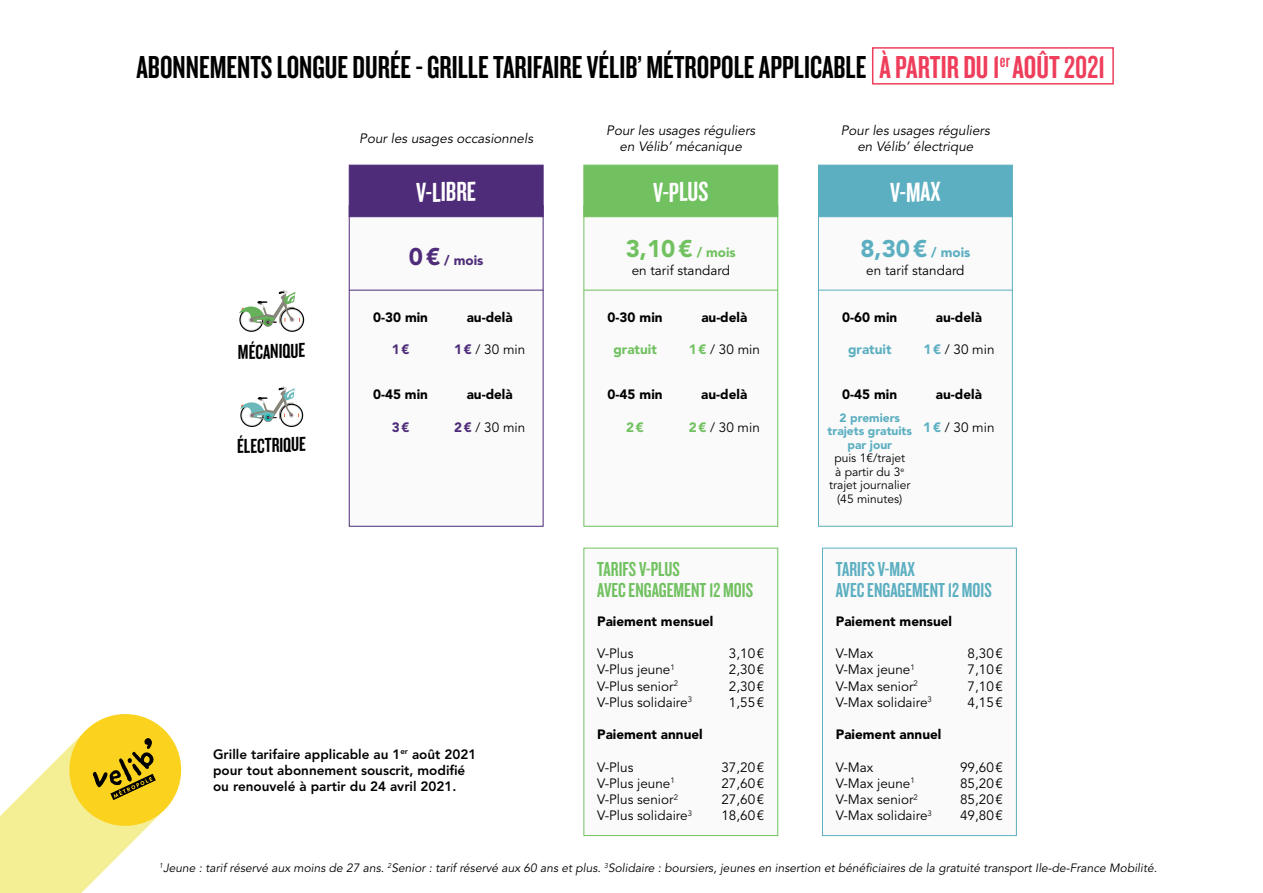
<style>
.page{position:relative;width:1263px;height:893px;background:#fff}
.page>*{position:absolute;margin:0;border:0;box-sizing:border-box;transform-origin:0 0}
.t1{font:33px "Knockout HTF48 Featherweight";color:#000}
.t2{font:28.5px "Knockout HTF48 Featherweight";color:#fff}
.t3{font:900 24px "Avenir LT Std";color:#71c160}
.t4{font:900 24px "Avenir LT Std";color:#5cafc1}
.t5{font:21px/20.4px "Knockout HTF48 Featherweight";color:#71c160}
.t6{font:21px/20.4px "Knockout HTF48 Featherweight";color:#5cafc1}
.t7{font:21px "Knockout HTF48 Featherweight";color:#000}
.t8{font:13.5px/16.2px "Avenir LT Std";color:#000}
.t9{font:900 13.5px "Avenir LT Std";color:#000}
.t10{font:italic 13.5px/16.2px "Avenir LT Std";color:#000;text-align:center}
.t11{font:800 13.5px/16.2px "Avenir LT Std";color:#000}
.t12{font:900 13.5px "Avenir LT Std";color:#4e2c79}
.t13{font:900 13.5px "Avenir LT Std";color:#71c160}
.t14{font:900 13.5px "Avenir LT Std";color:#5cafc1}
.t15{font:italic 12px "Avenir LT Std";color:#000}
.t16{font:12px/13.5px "Avenir LT Std";color:#000;text-align:center}
.t17{font:900 12px/13.5px "Avenir LT Std";color:#5cafc1;text-align:center}
.s1{color:#ef3e5b}
.s2{font-size:24px}
.s3{font-size:13.5px}
.s4{font-weight:900;color:#4e2c79}
.s5{font-weight:900;color:#71c160}
.s6{font-weight:900;color:#5cafc1}
</style>
<div class="page">
<div style="left:349px;top:205px;width:194px;height:322px;background:#fafafa;border:1px solid #4e2c79"></div>
<div style="left:584px;top:548px;width:194px;height:288px;background:#fafafa;border:1px solid #71c160"></div>
<div style="left:822px;top:548px;width:195px;height:288px;background:#fafafa;border:1px solid #5cafc1"></div>
<div style="left:349px;top:165px;width:194px;height:52px;background:#4e2c79;border:1px solid #4e2c79"></div>
<div style="left:584px;top:205px;width:194px;height:322px;background:#fafafa;border:1px solid #71c160"></div>
<div style="left:818px;top:205px;width:195px;height:322px;background:#fafafa;border:1px solid #5cafc1"></div>
<svg style="left:239px;top:290px;width:65px;height:42px"></svg>
<svg style="left:240px;top:386px;width:63px;height:41px"></svg>
<div style="left:584px;top:165px;width:194px;height:52px;background:#71c160"></div>
<div style="left:818px;top:165px;width:195px;height:52px;background:#5cafc1"></div>
<hr style="left:349px;top:290px;width:194px;height:1px;background:#4e2c79">
<hr style="left:584px;top:290px;width:194px;height:1px;background:#71c160">
<hr style="left:818px;top:290px;width:195px;height:1px;background:#5cafc1">
<svg style="left:0;top:714px;width:182px;height:179px"></svg>
<div style="left:872px;top:47px;width:242px;height:38px;border:2px solid #ef3e5b"></div>
<h1 class="t1" style="left:137px;top:50px;width:970px">ABONNEMENTS LONGUE DURÉE - GRILLE TARIFAIRE VÉLIB’ MÉTROPOLE APPLICABLE <span class="s1">À PARTIR DU 1</span><sup>er</sup> <span class="s1">AOÛT 2021</span></h1>
<p class="t10" style="left:359px;top:130px;width:175px">Pour les usages occasionnels</p>
<h2 class="t2" style="left:415px;top:179px;width:61px;rotate:-2deg">V-LIBRE</h2>
<p class="t10" style="left:606px;top:122px;width:150px">Pour les usages réguliers en Vélib’ mécanique</p>
<p class="t10" style="left:841px;top:122px;width:150px">Pour les usages réguliers en Vélib’ électrique</p>
<h2 class="t2" style="left:652px;top:179px;width:57px;rotate:-2deg">V-PLUS</h2>
<h2 class="t2" style="left:889px;top:178px;width:52px;rotate:-2deg">V-MAX</h2>
<h3 class="t7" style="left:237px;top:342px;width:69px;rotate:-2deg">MÉCANIQUE</h3>
<h3 class="t7" style="left:237px;top:436px;width:70px;rotate:-2deg">ÉLECTRIQUE</h3>
<p class="t12" style="left:409px;top:252px;width:76px"><span class="s2">0€</span> / mois</p>
<h3 class="t3" style="left:626px;top:234px;width:112px">3,10€ <span class="s3">/ mois</span></h3>
<p class="t8" style="left:632px;top:262px;width:100px">en tarif standard</p>
<p class="t9" style="left:373px;top:309px;width:56px">0-30 min</p>
<p class="t12" style="left:392px;top:341px;width:19px">1€</p>
<p class="t9" style="left:373px;top:386px;width:56px">0-45 min</p>
<p class="t12" style="left:392px;top:419px;width:19px">3€</p>
<p class="t9" style="left:467px;top:309px;width:48px">au-delà</p>
<p class="t8" style="left:454px;top:342px;width:73px"><span class="s4">1€</span> / 30 min</p>
<p class="t9" style="left:467px;top:386px;width:48px">au-delà</p>
<p class="t8" style="left:454px;top:419px;width:73px"><span class="s4">2€</span> / 30 min</p>
<p class="t9" style="left:608px;top:309px;width:56px">0-30 min</p>
<p class="t13" style="left:613px;top:341px;width:45px">gratuit</p>
<p class="t9" style="left:608px;top:386px;width:56px">0-45 min</p>
<p class="t13" style="left:626px;top:419px;width:19px">2€</p>
<p class="t9" style="left:701px;top:309px;width:48px">au-delà</p>
<p class="t8" style="left:689px;top:342px;width:73px"><span class="s5">1€</span> / 30 min</p>
<p class="t9" style="left:701px;top:386px;width:48px">au-delà</p>
<p class="t8" style="left:689px;top:419px;width:73px"><span class="s5">2€</span> / 30 min</p>
<h3 class="t4" style="left:860px;top:234px;width:112px">8,30€ <span class="s3">/ mois</span></h3>
<p class="t8" style="left:866px;top:262px;width:100px">en tarif standard</p>
<p class="t9" style="left:842px;top:309px;width:56px">0-60 min</p>
<p class="t14" style="left:848px;top:341px;width:45px">gratuit</p>
<p class="t9" style="left:936px;top:309px;width:48px">au-delà</p>
<p class="t8" style="left:923px;top:342px;width:73px"><span class="s6">1€</span> / 30 min</p>
<p class="t9" style="left:842px;top:386px;width:56px">0-45 min</p>
<p class="t17" style="left:827px;top:411px;width:86px">2 premiers trajets gratuits par jour</p>
<p class="t16" style="left:829px;top:452px;width:83px">puis 1€/trajet<br>à partir du 3<sup>e </sup>trajet journalier (45 minutes)</p>
<p class="t9" style="left:936px;top:386px;width:48px">au-delà</p>
<p class="t8" style="left:923px;top:419px;width:73px"><span class="s6">1€</span> / 30 min</p>
<h3 class="t5" style="left:597px;top:559px;width:157px">TARIFS V-PLUS<br>AVEC ENGAGEMENT 12 MOIS</h3>
<h3 class="t6" style="left:836px;top:559px;width:157px">TARIFS V-MAX<br>AVEC ENGAGEMENT 12 MOIS</h3>
<p class="t11" style="left:213px;top:746px;width:265px">Grille tarifaire applicable au 1<sup>er</sup> août 2021 pour tout abonnement souscrit, modifié ou renouvelé à partir du 24 avril 2021.</p>
<p class="t9" style="left:597px;top:613px;width:118px">Paiement mensuel</p>
<p class="t8" style="left:597px;top:646px;width:96px">V-Plus<br>V-Plus jeune<sup>1<br></sup>V-Plus senior<sup>2<br></sup>V-Plus solidaire<sup>3</sup></p>
<p class="t9" style="left:597px;top:726px;width:107px">Paiement annuel</p>
<p class="t8" style="left:597px;top:759px;width:96px">V-Plus<br>V-Plus jeune<sup>1<br></sup>V-Plus senior<sup>2<br></sup>V-Plus solidaire<sup>3</sup></p>
<p class="t8" style="left:729px;top:646px;width:37px;text-align:justify">3,10€ 2,30€ 2,30€ 1,55€</p>
<p class="t8" style="left:721px;top:759px;width:44px;text-align:justify">37,20€ 27,60€ 27,60€ 18,60€</p>
<p class="t9" style="left:836px;top:613px;width:118px">Paiement mensuel</p>
<p class="t8" style="left:836px;top:646px;width:98px">V-Max<br>V-Max jeune<sup>1<br></sup>V-Max senior<sup>2<br></sup>V-Max solidaire<sup>3</sup></p>
<p class="t9" style="left:836px;top:726px;width:107px">Paiement annuel</p>
<p class="t8" style="left:836px;top:759px;width:98px">V-Max<br>V-Max jeune<sup>1<br></sup>V-Max senior<sup>2<br></sup>V-Max solidaire<sup>3</sup></p>
<p class="t8" style="left:967px;top:646px;width:37px;text-align:justify">8,30€ 7,10€ 7,10€ 4,15€</p>
<p class="t8" style="left:960px;top:759px;width:44px;text-align:justify">99,60€ 85,20€ 85,20€ 49,80€</p>
<p class="t15" style="left:159px;top:861px;width:999px"><sup>1</sup>Jeune : tarif réservé aux moins de 27 ans. <sup>2</sup>Senior : tarif réservé aux 60 ans et plus. <sup>3</sup>Solidaire : boursiers, jeunes en insertion et bénéficiaires de la gratuité transport Ile-de-France Mobilité.</p>
</div>
